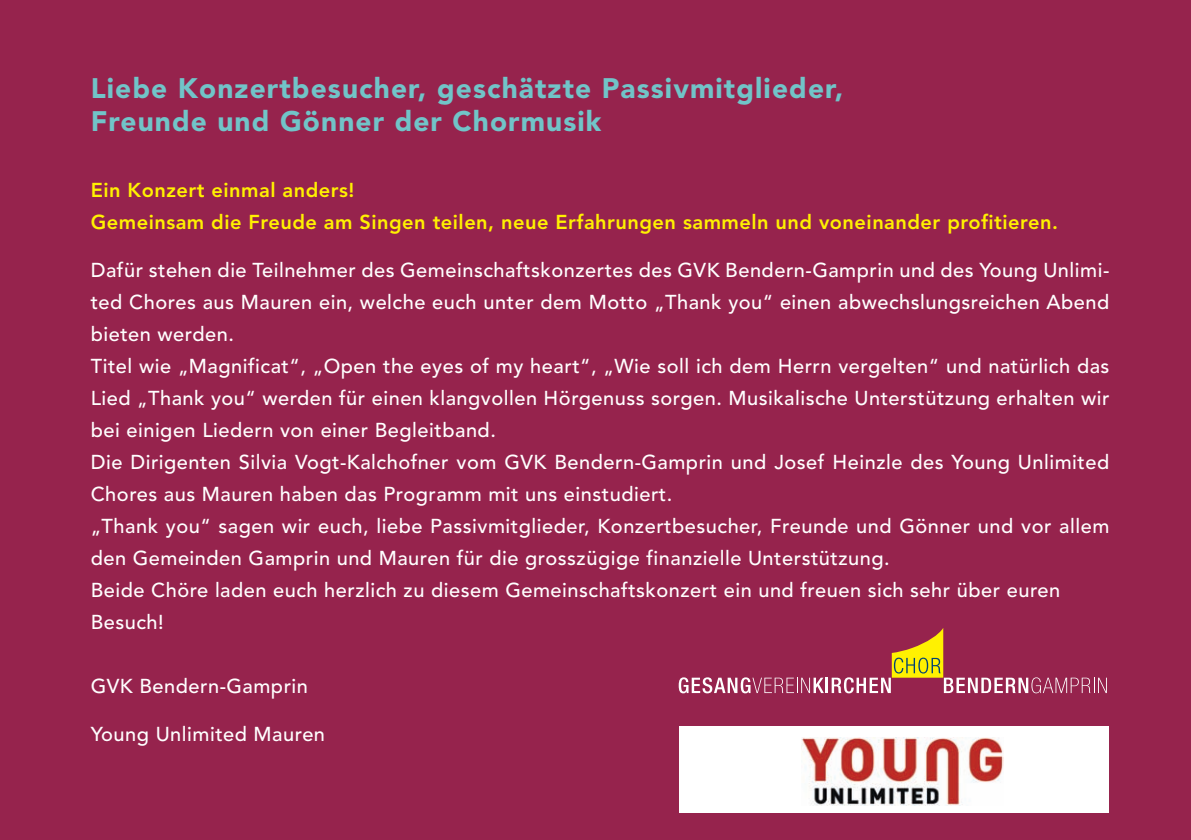
<style>
.page{position:relative;width:1191px;height:840px;background:#fff}
.page>*{position:absolute;margin:0;border:0;box-sizing:border-box;transform-origin:0 0}
.t1{font:900 28px/33.6px "Avenir LT Std";letter-spacing:.04em;color:#71c4c8}
.t2{font:500 20px/32px "Avenir LT Std";letter-spacing:.025em;color:#fff}
.t3{font:800 20px/32px "Avenir LT Std";letter-spacing:.025em;color:#fff101}
</style>
<div class="page">
<div style="left:0;top:0;width:1191px;height:839px;background:#96234d"></div>
<hr style="left:1190px;top:0;width:1px;height:839px;background:#a9d8da">
<svg style="left:678px;top:677px;width:146px;height:16px"></svg>
<hr style="left:825px;top:677px;width:3px;height:15px;background:#fff">
<svg style="left:831px;top:628px;width:275px;height:65px"></svg>
<div style="left:679px;top:726px;width:430px;height:86px;background:#fff"></div>
<img style="left:801px;top:737px;width:202px;height:68px">
<h1 class="t1" style="left:91px;top:71px;width:754px">Liebe Konzertbesucher, geschätzte Passivmitglieder,<br>Freunde und Gönner der Chormusik</h1>
<p class="t3" style="left:91px;top:174px;width:969px">Ein Konzert einmal anders!<br>Gemeinsam die Freude am Singen teilen, neue Erfahrungen sammeln und voneinander profitieren.</p>
<p class="t2" style="left:91px;top:254px;width:1020px">Dafür stehen die Teilnehmer des Gemeinschaftskonzertes des GVK Bendern-Gamprin und des Young Unlimi&shy;ted Chores aus Mauren ein, welche euch unter dem Motto „Thank you“ einen abwechslungsreichen Abend bieten werden.<br>Titel wie „Magnificat“, „Open the eyes of my heart“, „Wie soll ich dem Herrn vergelten“ und natürlich das Lied „Thank you“ werden für einen klangvollen Hörgenuss sorgen. Musikalische Unterstützung erhalten wir bei einigen Liedern von einer Begleitband.<br>Die Dirigenten Silvia Vogt-Kalchofner vom GVK Bendern-Gamprin und Josef Heinzle des Young Unlimited Chores aus Mauren haben das Programm mit uns einstudiert.<br>„Thank you“ sagen wir euch, liebe Passivmitglieder, Konzertbesucher, Freunde und Gönner und vor allem den Gemeinden Gamprin und Mauren für die grosszügige finanzielle Unterstützung.<br>Beide Chöre laden euch herzlich zu diesem Gemeinschaftskonzert ein und freuen sich sehr über euren Besuch!</p>
<p class="t2" style="left:91px;top:670px;width:219px">GVK Bendern-Gamprin</p>
<p class="t2" style="left:91px;top:718px;width:236px">Young Unlimited Mauren</p>
</div>
